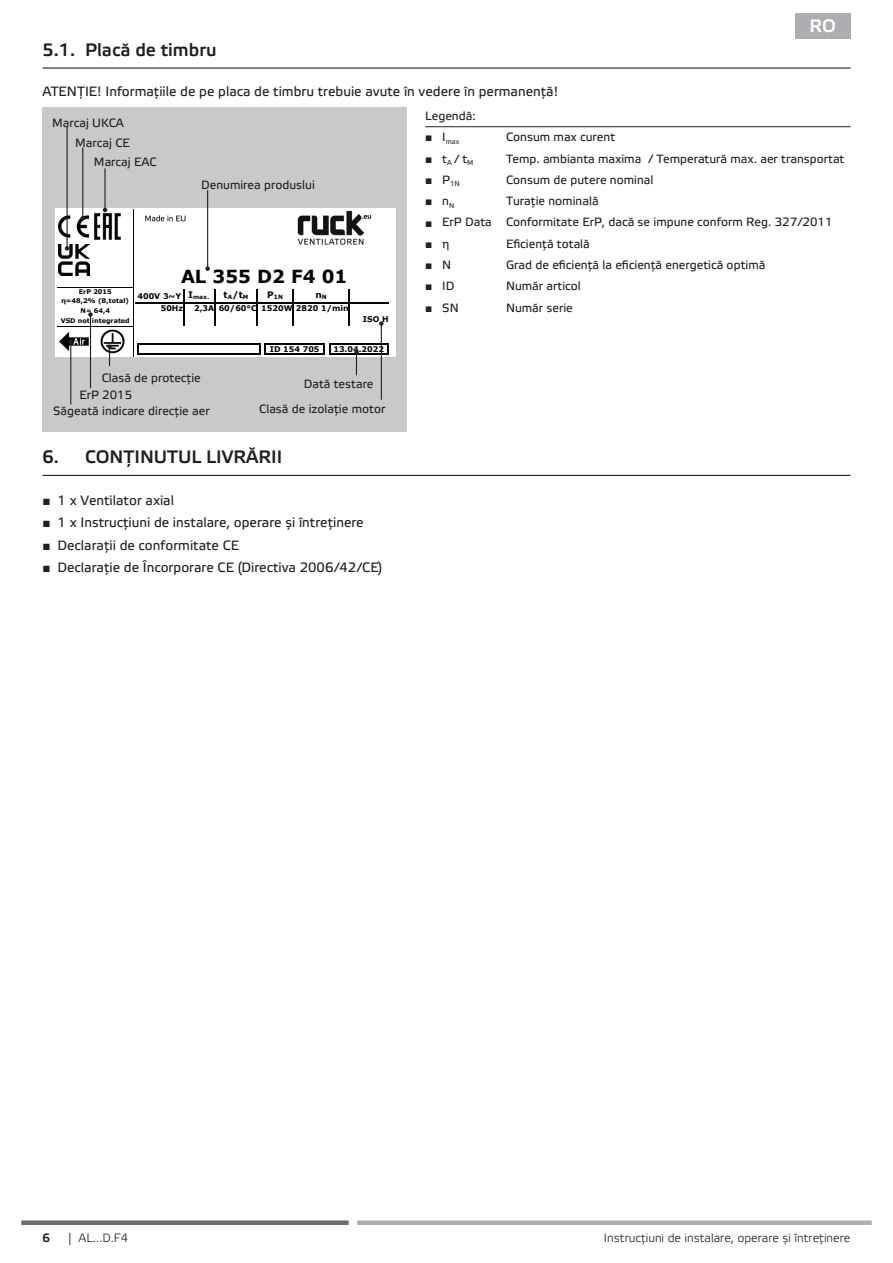
<style>
.page{position:relative;width:893px;height:1263px;background:#fff}
.page>*{position:absolute;margin:0;border:0;box-sizing:border-box;transform-origin:0 0}
.t1{font:500 18px "Etelka";color:#231f20}
.t2{font:700 18px "Verdana";color:#040503}
.t3{font:500 18px "Etelka";color:#fff}
.t4{font:13.5px "Etelka Text";color:#231f20}
.t5{font:12px "Etelka Text";color:#231f20}
.t6{font:300 12px "Etelka";color:#231f20}
.t7{font:12px "Arial";color:#231f20}
.t8{font:500 12px "Etelka";color:#231f20}
.t9{font:700 9px "Verdana";color:#040503}
.t10{font:700 7.95px "Verdana";color:#040503}
.t11{font:7.05px "Etelka Text";color:#231f20}
.t12{font:700 6.45px "Verdana";color:#040503}
.t13{font:700 5.7px "Verdana";color:#040503}
.s1{font-size:9px}
.s2{font-size:5.7px}
.s3{font-family:"Arial"}
.s4{font-family:"Etelka Text"}
</style>
<div class="page">
<div style="left:357px;top:1220px;width:515px;height:5px;background:#adaeb1"></div>
<div style="left:21px;top:1220px;width:328px;height:5px;background:#6c6c70"></div>
<div style="left:43px;top:107px;width:363px;height:325px;background:#c9c9cb"></div>
<div style="left:795px;top:13px;width:55px;height:25px;background:#adaeb1"></div>
<hr style="left:43px;top:67px;width:807px;height:2px;background:#231f20">
<hr style="left:43px;top:475px;width:807px;height:1px;background:#231f20">
<svg style="left:425px;top:126px;width:17px;height:1px"></svg>
<hr style="left:442px;top:126px;width:64px;height:1px;background:#231f20">
<hr style="left:506px;top:126px;width:344px;height:1px;background:#231f20">
<div style="left:55px;top:208px;width:340px;height:149px;background:#fff"></div>
<img style="left:145px;top:210px;width:227px;height:35px">
<hr style="left:329px;top:343px;width:59px;height:2px;background:#040503">
<hr style="left:329px;top:353px;width:59px;height:1px;background:#040503">
<svg style="left:324px;top:345px;width:6px;height:8px"></svg>
<hr style="left:264px;top:343px;width:61px;height:2px;background:#040503">
<hr style="left:264px;top:353px;width:61px;height:1px;background:#040503">
<svg style="left:259px;top:343px;width:7px;height:11px"></svg>
<hr style="left:137px;top:343px;width:123px;height:2px;background:#040503">
<hr style="left:137px;top:353px;width:123px;height:1px;background:#040503">
<hr style="left:135px;top:302px;width:48px;height:1px;background:#040503">
<hr style="left:183px;top:302px;width:31px;height:1px;background:#040503">
<hr style="left:214px;top:302px;width:43px;height:1px;background:#040503">
<hr style="left:257px;top:302px;width:36px;height:1px;background:#040503">
<hr style="left:293px;top:302px;width:56px;height:1px;background:#040503">
<hr style="left:349px;top:302px;width:40px;height:1px;background:#040503">
<svg style="left:183px;top:289px;width:1px;height:37px"></svg>
<svg style="left:214px;top:289px;width:1px;height:37px"></svg>
<svg style="left:257px;top:289px;width:1px;height:37px"></svg>
<svg style="left:293px;top:289px;width:1px;height:37px"></svg>
<svg style="left:349px;top:289px;width:1px;height:37px"></svg>
<hr style="left:133px;top:209px;width:1px;height:148px;background:#040503">
<hr style="left:57px;top:287px;width:76px;height:1px;background:#040503">
<hr style="left:57px;top:326px;width:76px;height:1px;background:#040503">
<img style="left:60px;top:332px;width:28px;height:24px">
<img style="left:59px;top:212px;width:30px;height:30px">
<img style="left:94px;top:212px;width:27px;height:28px">
<img style="left:58px;top:244px;width:31px;height:31px">
<img style="left:100px;top:330px;width:25px;height:24px">
<hr style="left:104px;top:168px;width:2px;height:42px;background:#231f20">
<svg style="left:103px;top:208px;width:4px;height:4px"></svg>
<hr style="left:82px;top:148px;width:1px;height:70px;background:#231f20">
<svg style="left:81px;top:216px;width:4px;height:4px"></svg>
<hr style="left:67px;top:126px;width:1px;height:122px;background:#231f20">
<svg style="left:65px;top:246px;width:4px;height:5px"></svg>
<svg style="left:107px;top:344px;width:5px;height:22px"></svg>
<svg style="left:354px;top:350px;width:5px;height:25px"></svg>
<hr style="left:381px;top:323px;width:1px;height:77px;background:#231f20">
<svg style="left:379px;top:321px;width:5px;height:5px"></svg>
<hr style="left:207px;top:190px;width:1px;height:79px;background:#231f20">
<svg style="left:205px;top:266px;width:5px;height:5px"></svg>
<hr style="left:70px;top:342px;width:1px;height:62px;background:#231f20">
<svg style="left:69px;top:340px;width:4px;height:4px"></svg>
<hr style="left:90px;top:315px;width:1px;height:73px;background:#231f20">
<svg style="left:88px;top:312px;width:5px;height:5px"></svg>
<h1 class="t1" style="left:43px;top:39px;width:176px">5.1. Placă de timbru</h1>
<p class="t4" style="left:43px;top:84px;width:517px">ATENȚIE! Informațiile de pe placa de timbru trebuie avute în vedere în permanență!</p>
<h1 class="t3" style="left:809px;top:16px;width:28px">RO</h1>
<p class="t5" style="left:52px;top:116px;width:73px">Marcaj UKCA</p>
<p class="t5" style="left:75px;top:136px;width:56px">Marcaj CE</p>
<p class="t5" style="left:94px;top:155px;width:64px">Marcaj EAC</p>
<p class="t5" style="left:201px;top:178px;width:115px">Denumirea produslui</p>
<h1 class="t2" style="left:181px;top:263px;width:168px">AL 355 D2 F4 01</h1>
<p class="t12" style="left:79px;top:287px;width:34px">ErP 2015</p>
<p class="t12" style="left:61px;top:296px;width:69px">η=48,2% (B,total)</p>
<p class="t12" style="left:81px;top:306px;width:31px">N= 64,4</p>
<p class="t10" style="left:137px;top:290px;width:73px">400V 3~Y <span class="s1">I</span><span class="s2">max.</span></p>
<p class="t9" style="left:224px;top:289px;width:26px">t<span class="s2">A</span>/t<span class="s2">M</span></p>
<p class="t13" style="left:267px;top:293px;width:17px"><span class="s1">P</span>1N</p>
<p class="t9" style="left:315px;top:289px;width:13px">n<span class="s2">N</span></p>
<p class="t10" style="left:161px;top:303px;width:24px">50Hz</p>
<p class="t10" style="left:194px;top:303px;width:156px">2,3A 60/60°C 1520W 2820 1/min</p>
<p class="t12" style="left:61px;top:316px;width:71px">VSD not integrated</p>
<p class="t10" style="left:363px;top:314px;width:27px">ISO H</p>
<p class="t5" style="left:102px;top:371px;width:101px">Clasă de protecție</p>
<p class="t5" style="left:79px;top:388px;width:54px">ErP 2015</p>
<p class="t5" style="left:53px;top:404px;width:158px">Săgeată indicare direcție aer</p>
<p class="t10" style="left:270px;top:343px;width:51px">ID 154 705</p>
<p class="t10" style="left:333px;top:343px;width:52px">13.04.2022</p>
<p class="t5" style="left:304px;top:377px;width:71px">Dată testare</p>
<p class="t5" style="left:259px;top:402px;width:128px">Clasă de izolație motor</p>
<h1 class="t1" style="left:43px;top:446px;width:241px">6. CONȚINUTUL LIVRĂRII</h1>
<p class="t4" style="left:43px;top:493px;width:133px"><span class="s3">■</span> 1 x Ventilator axial</p>
<p class="t4" style="left:43px;top:515px;width:323px"><span class="s3">■</span> 1 x Instrucțiuni de instalare, operare și întreținere</p>
<p class="t4" style="left:43px;top:537px;width:198px"><span class="s3">■</span> Declaraţii de conformitate CE</p>
<p class="t4" style="left:43px;top:559px;width:341px"><span class="s3">■</span> Declarație de Încorporare CE (Directiva 2006/42/CE)</p>
<p class="t5" style="left:425px;top:109px;width:52px">Legendă:</p>
<p class="t11" style="left:425px;top:137px;width:36px"><sup>■</sup> <sup>I</sup>max</p>
<p class="t5" style="left:506px;top:130px;width:111px">Consum max curent</p>
<p class="t5" style="left:425px;top:152px;width:50px"><span class="s3">■</span> t<sub>A</sub> / t<sub>M</sub></p>
<p class="t5" style="left:506px;top:152px;width:340px">Temp. ambianta maxima / Temperatură max. aer transportat</p>
<p class="t11" style="left:425px;top:180px;width:36px"><sup>■</sup> <sup>P</sup>1N</p>
<p class="t5" style="left:506px;top:173px;width:149px">Consum de putere nominal</p>
<p class="t7" style="left:425px;top:193px;width:31px">■ <span class="s4">n</span><sub>N</sub></p>
<p class="t5" style="left:506px;top:194px;width:94px">Turație nominală</p>
<p class="t5" style="left:425px;top:215px;width:409px"><span class="s3">■</span> ErP Data Conformitate ErP, dacă se impune conform Reg. 327/2011</p>
<p class="t7" style="left:425px;top:236px;width:26px">■ <span class="s4">η</span></p>
<p class="t5" style="left:506px;top:237px;width:85px">Eficiență totală</p>
<p class="t7" style="left:425px;top:257px;width:28px">■ <span class="s4">N</span></p>
<p class="t5" style="left:506px;top:258px;width:261px">Grad de eficiență la eficiență energetică optimă</p>
<p class="t5" style="left:425px;top:279px;width:31px"><span class="s3">■</span> ID</p>
<p class="t5" style="left:506px;top:279px;width:76px">Număr articol</p>
<p class="t5" style="left:425px;top:301px;width:35px"><span class="s3">■</span> SN</p>
<p class="t5" style="left:506px;top:301px;width:68px">Număr serie</p>
<p class="t8" style="left:43px;top:1231px;width:9px">6</p>
<p class="t6" style="left:68px;top:1231px;width:62px">| AL...D.F4</p>
<p class="t6" style="left:604px;top:1231px;width:248px">Instrucțiuni de instalare, operare și întreținere</p>
</div>
